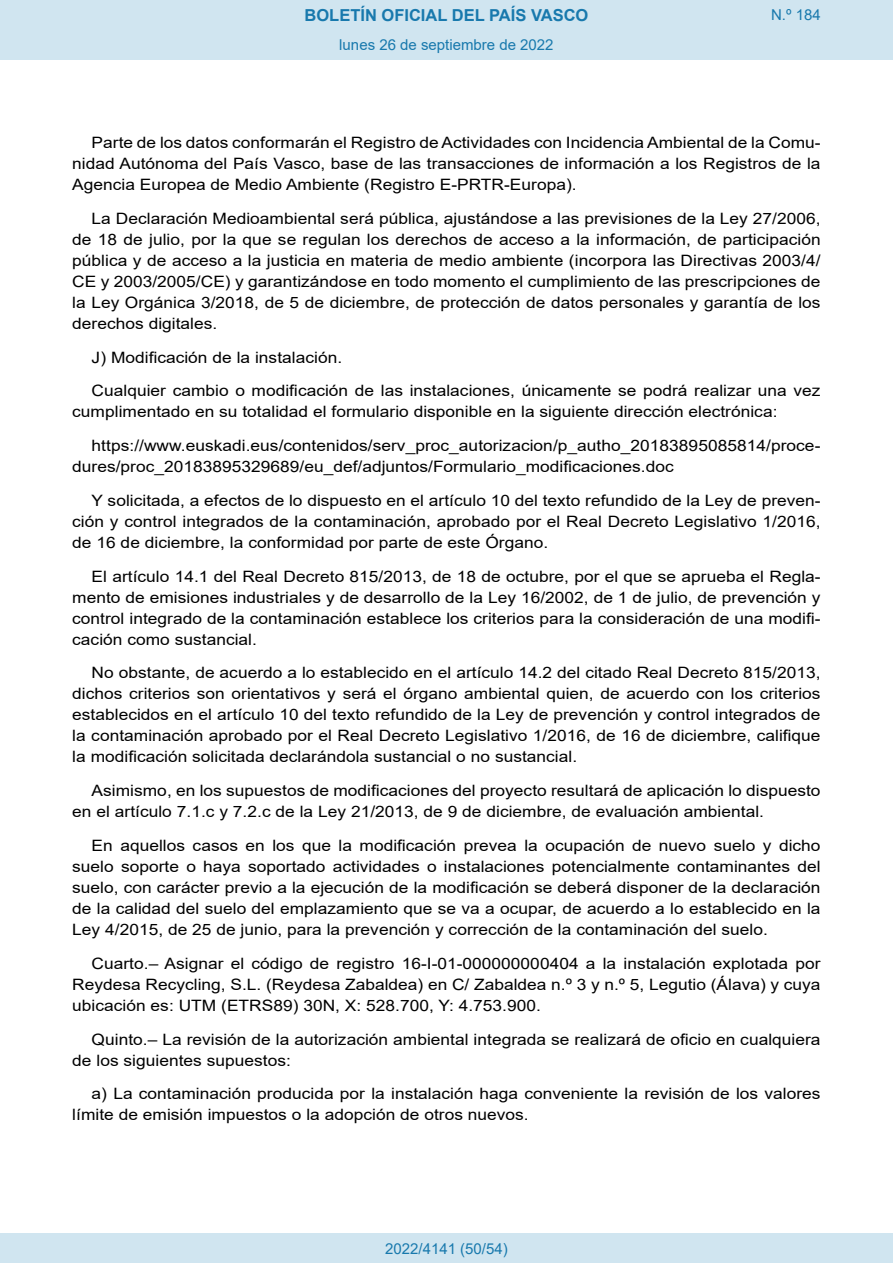
<style>
.page{position:relative;width:893px;height:1263px;background:#fff}
.page>*{position:absolute;margin:0;border:0;box-sizing:border-box;transform-origin:0 0}
.t1{font:700 16.5px "Arial";color:#1879ad}
.BOPVDetalle{font:15.6px/21px "Arial";color:#000;text-align:justify;scale:1.11 1}
.Paginacion_Centro{font:15px "Arial";color:#1879ad}
</style>
<div class="page">
<div style="left:0;top:0;width:893px;height:60px;background:#d0e5f0"></div>
<div style="left:0;top:1233px;width:893px;height:30px;background:#d0e5f0"></div>
<p class="t1" style="left:305px;top:3px;width:285px">BOLETÍN OFICIAL DEL PAÍS VASCO</p>
<p class="Paginacion_Centro" style="left:339px;top:35px;width:216px">lunes 26 de septiembre de 2022</p>
<p class="Paginacion_Centro" style="left:771px;top:5px;width:51px">N.º 184</p>
<p class="BOPVDetalle" style="left:72px;top:132px;width:676px;text-indent:19px">Parte de los datos conformarán el Registro de Actividades con Incidencia Ambiental de la Comu&shy;nidad Autónoma del País Vasco, base de las transacciones de información a los Registros de la Agencia Europea de Medio Ambiente (Registro E-PRTR-Europa).</p>
<p class="BOPVDetalle" style="left:72px;top:208px;width:676px;text-indent:19px">La Declaración Medioambiental será pública, ajustándose a las previsiones de la Ley 27/2006, de 18 de julio, por la que se regulan los derechos de acceso a la información, de participación pública y de acceso a la justicia en materia de medio ambiente (incorpora las Directivas 2003/4/ CE y 2003/2005/CE) y garantizándose en todo momento el cumplimiento de las prescripciones de la Ley Orgánica 3/2018, de 5 de diciembre, de protección de datos personales y garantía de los derechos digitales.</p>
<p class="BOPVDetalle" style="left:92px;top:347px;width:227px">J) Modificación de la instalación.</p>
<p class="BOPVDetalle" style="left:72px;top:380px;width:676px;text-indent:19px">Cualquier cambio o modificación de las instalaciones, únicamente se podrá realizar una vez cumplimentado en su totalidad el formulario disponible en la siguiente dirección electrónica:</p>
<p class="BOPVDetalle" style="left:72px;top:435px;width:676px;text-indent:19px">https://www.euskadi.eus/contenidos/serv_proc_autorizacion/p_autho_20183895085814/proce&shy;dures/proc_20183895329689/eu_def/adjuntos/Formulario_modificaciones.doc</p>
<p class="BOPVDetalle" style="left:72px;top:490px;width:676px;text-indent:19px">Y solicitada, a efectos de lo dispuesto en el artículo 10 del texto refundido de la Ley de preven&shy;ción y control integrados de la contaminación, aprobado por el Real Decreto Legislativo 1/2016, de 16 de diciembre, la conformidad por parte de este Órgano.</p>
<p class="BOPVDetalle" style="left:72px;top:566px;width:676px;text-indent:19px">El artículo 14.1 del Real Decreto 815/2013, de 18 de octubre, por el que se aprueba el Regla&shy;mento de emisiones industriales y de desarrollo de la Ley 16/2002, de 1 de julio, de prevención y control integrado de la contaminación establece los criterios para la consideración de una modifi&shy;cación como sustancial.</p>
<p class="BOPVDetalle" style="left:72px;top:662px;width:676px;text-indent:19px">No obstante, de acuerdo a lo establecido en el artículo 14.2 del citado Real Decreto 815/2013, dichos criterios son orientativos y será el órgano ambiental quien, de acuerdo con los criterios establecidos en el artículo 10 del texto refundido de la Ley de prevención y control integrados de la contaminación aprobado por el Real Decreto Legislativo 1/2016, de 16 de diciembre, califique la modificación solicitada declarándola sustancial o no sustancial.</p>
<p class="BOPVDetalle" style="left:72px;top:780px;width:676px;text-indent:19px">Asimismo, en los supuestos de modificaciones del proyecto resultará de aplicación lo dispuesto en el artículo 7.1.c y 7.2.c de la Ley 21/2013, de 9 de diciembre, de evaluación ambiental.</p>
<p class="BOPVDetalle" style="left:72px;top:835px;width:676px;text-indent:19px">En aquellos casos en los que la modificación prevea la ocupación de nuevo suelo y dicho suelo soporte o haya soportado actividades o instalaciones potencialmente contaminantes del suelo, con carácter previo a la ejecución de la modificación se deberá disponer de la declaración de la calidad del suelo del emplazamiento que se va a ocupar, de acuerdo a lo establecido en la Ley 4/2015, de 25 de junio, para la prevención y corrección de la contaminación del suelo.</p>
<p class="BOPVDetalle" style="left:72px;top:953px;width:676px;text-indent:19px">Cuarto.– Asignar el código de registro 16-I-01-000000000404 a la instalación explotada por Reydesa Recycling, S.L. (Reydesa Zabaldea) en C/ Zabaldea n.º 3 y n.º 5, Legutio (Álava) y cuya ubicación es: UTM (ETRS89) 30N, X: 528.700, Y: 4.753.900.</p>
<p class="BOPVDetalle" style="left:72px;top:1028px;width:676px;text-indent:19px">Quinto.– La revisión de la autorización ambiental integrada se realizará de oficio en cualquiera de los siguientes supuestos:</p>
<p class="BOPVDetalle" style="left:72px;top:1083px;width:676px;text-indent:19px">a) La contaminación producida por la instalación haga conveniente la revisión de los valores límite de emisión impuestos o la adopción de otros nuevos.</p>
<p class="Paginacion_Centro" style="left:385px;top:1238px;width:124px">2022/4141 (50/54)</p>
</div>
